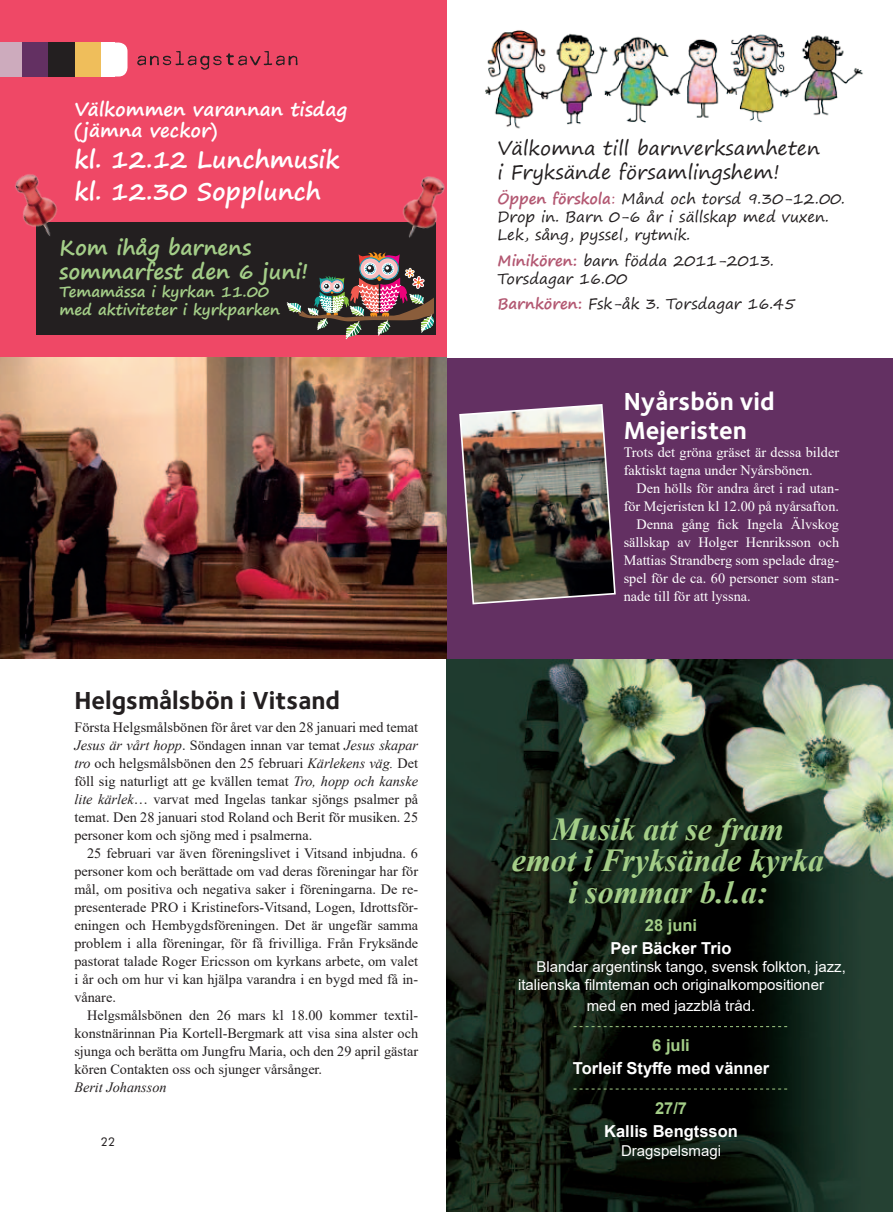
<style>
.page{position:relative;width:893px;height:1212px;background:#fff}
.page>*{position:absolute;margin:0;border:0;box-sizing:border-box;transform-origin:0 0}
.t1{font:italic 700 32.1px/31.5px "Times New Roman";color:#a4ce88;text-align:center}
.t2{font:700 25.5px/28.5px "Foundry Sterling";color:#fff}
.t3{font:700 25.5px "Foundry Sterling";color:#231f20}
.t4{font:700 24px/31.5px "Segoe Print";color:#fff}
.t5{font:700 21px/24px "Segoe Print";color:#a4ce88}
.t6{font:19.5px/24px "Segoe Print";color:#231f20}
.t7{font:700 18.75px/21px "Segoe Print";color:#fff}
.t8{font:700 16.5px "Arial";color:#fff}
.t9{font:700 16.5px "Arial";color:#a4ce88}
.t10{font:15px/18px "Segoe Print";color:#231f20}
.t11{font:15px/18px "Arial";color:#fff}
.t12{font:700 15px/18px "Segoe Print";color:#a4ce88}
.t13{font:14.25px/18px "Times New Roman";color:#231f20;text-align:justify}
.t14{font:14.25px/18px "Times New Roman";color:#fff}
.t15{font:italic 14.25px "Times New Roman";color:#231f20}
.t16{font:12px "Futura BT";color:#231f20}
.s1{font-style:italic}
.s2{font-weight:700;color:#b35872}
.s3{color:#b35872}
</style>
<div class="page">
<div style="left:446px;top:358px;width:447px;height:301px;background:#633062"></div>
<div style="left:0;top:0;width:446px;height:361px;background:#ef4866"></div>
<div style="left:0;top:43px;width:23px;height:34px;background:#cdabbd"></div>
<div style="left:23px;top:43px;width:26px;height:34px;background:#633062"></div>
<div style="left:75px;top:43px;width:26px;height:34px;background:#efbe5b"></div>
<div style="left:49px;top:43px;width:26px;height:34px;background:#231f20"></div>
<div style="left:101px;top:43px;width:14px;height:34px;background:#fff"></div>
<div style="left:104px;top:43px;width:24px;height:34px;background:#fff;border-radius:9px"></div>
<svg style="left:137px;top:51px;width:161px;height:19px"></svg>
<img style="left:485px;top:30px;width:378px;height:99px">
<img style="left:0;top:358px;width:446px;height:301px">
<img style="left:459px;top:404px;width:157px;height:201px">
<img style="left:447px;top:659px;width:446px;height:553px">
<svg style="left:573px;top:1026px;width:214px;height:1px"></svg>
<svg style="left:573px;top:1089px;width:214px;height:1px"></svg>
<div style="left:36px;top:222px;width:399px;height:113px;background:#231f20"></div>
<img style="left:287px;top:252px;width:147px;height:87px">
<img style="left:15px;top:174px;width:43px;height:62px">
<img style="left:403px;top:166px;width:44px;height:83px">
<h3 class="t7" style="left:74px;top:98px;width:274px">Välkommen varannan tisdag (jämna veckor)</h3>
<h3 class="t4" style="left:74px;top:143px;width:267px">kl. 12.12 Lunchmusik kl. 12.30 Sopplunch</h3>
<h3 class="t5" style="left:60px;top:235px;width:250px">Kom ihåg barnens sommarfest den 6 juni!</h3>
<p class="t12" style="left:60px;top:282px;width:222px">Temamässa i kyrkan 11.00 med aktiviteter i kyrkparken</p>
<h2 class="t3" style="left:74px;top:685px;width:267px">Helgsmålsbön i Vitsand</h2>
<p class="t13" style="left:74px;top:718px;width:345px">Första Helgsmålsbönen för året var den 28 januari med temat <span class="s1">Jesus är vårt hopp</span>. Söndagen innan var temat <span class="s1">Jesus skapar tro</span> och helgsmålsbönen den 25 februari <span class="s1">Kärlekens väg.</span> Det föll sig naturligt att ge kvällen temat <span class="s1">Tro, hopp och kanske lite kärlek</span>… varvat med Ingelas tankar sjöngs psalmer på temat. Den 28 januari stod Roland och Berit för musiken. 25 personer kom och sjöng med i psalmerna.</p>
<p class="t13" style="left:74px;top:843px;width:345px;text-indent:13px">25 februari var även föreningslivet i Vitsand inbjudna. 6 personer kom och berättade om vad deras föreningar har för mål, om positiva och negativa saker i föreningarna. De re&shy;presenterade PRO i Kristinefors-Vitsand, Logen, Idrottsför&shy;eningen och Hembygdsföreningen. Det är ungefär samma problem i alla föreningar, för få frivilliga. Från Fryksände pastorat talade Roger Ericsson om kyrkans arbete, om valet i år och om hur vi kan hjälpa varandra i en bygd med få in&shy;vånare.</p>
<p class="t13" style="left:74px;top:1005px;width:345px;text-indent:13px">Helgsmålsbönen den 26 mars kl 18.00 kommer textil&shy;konstnärinnan Pia Kortell-Bergmark att visa sina alster och sjunga och berätta om Jungfru Maria, och den 29 april gästar kören Contakten oss och sjunger vårsånger.</p>
<p class="t15" style="left:74px;top:1077px;width:94px">Berit Johansson</p>
<p class="t16" style="left:101px;top:1134px;width:16px">22</p>
<h3 class="t6" style="left:497px;top:136px;width:324px">Välkomna till barnverksamheten i Fryksände församlingshem!</h3>
<p class="t10" style="left:497px;top:190px;width:349px"><span class="s2">Öppen förskola</span><span class="s3">:</span> Månd och torsd 9.30-12.00.<br>Drop in. Barn 0-6 år i sällskap med vuxen.<br>Lek, sång, pyssel, rytmik.</p>
<p class="t10" style="left:497px;top:251px;width:278px"><span class="s2">Minikören:</span> barn födda 2011-2013.<br>Torsdagar 16.00</p>
<p class="t10" style="left:497px;top:295px;width:299px"><span class="s2">Barnkören:</span> Fsk-åk 3. Torsdagar 16.45</p>
<h2 class="t2" style="left:624px;top:387px;width:153px">Nyårsbön vid<br>Mejeristen</h2>
<p class="t14" style="left:624px;top:442px;width:217px">Trots det gröna gräset är dessa bilder faktiskt tagna under Nyårsbönen.</p>
<p class="t14" style="left:636px;top:478px;width:204px">Den hölls för andra året i rad utan-</p>
<p class="t14" style="left:624px;top:496px;width:217px">för Mejeristen kl 12.00 på nyårsafton.</p>
<p class="t14" style="left:636px;top:514px;width:204px">Denna gång fick Ingela Älvskog</p>
<p class="t14" style="left:624px;top:532px;width:217px">sällskap av Holger Henriksson och</p>
<p class="t14" style="left:624px;top:550px;width:217px">Mattias Strandberg som spelade drag-</p>
<p class="t14" style="left:624px;top:568px;width:217px">spel för de ca. 60 personer som stan-</p>
<p class="t14" style="left:624px;top:586px;width:129px">nade till för att lyssna.</p>
<h1 class="t1" style="left:512px;top:812px;width:314px">Musik att se fram<br>emot i Fryksände kyrka i sommar b.l.a:</h1>
<p class="t9" style="left:645px;top:914px;width:54px">28 juni</p>
<p class="t8" style="left:610px;top:936px;width:123px">Per Bäcker Trio</p>
<p class="t11" style="left:518px;top:957px;width:329px;text-indent:19px">Blandar argentinsk tango, svensk folkton, jazz, italienska filmteman och originalkompositioner</p>
<p class="t11" style="left:587px;top:996px;width:170px">med en med jazzblå tråd.</p>
<p class="t9" style="left:652px;top:1034px;width:39px">6 juli</p>
<p class="t8" style="left:573px;top:1056px;width:198px">Torleif Styffe med vänner</p>
<p class="t9" style="left:655px;top:1097px;width:34px">27/7</p>
<p class="t8" style="left:604px;top:1119px;width:135px">Kallis Bengtsson</p>
<p class="t11" style="left:621px;top:1142px;width:102px">Dragspelsmagi</p>
</div>
